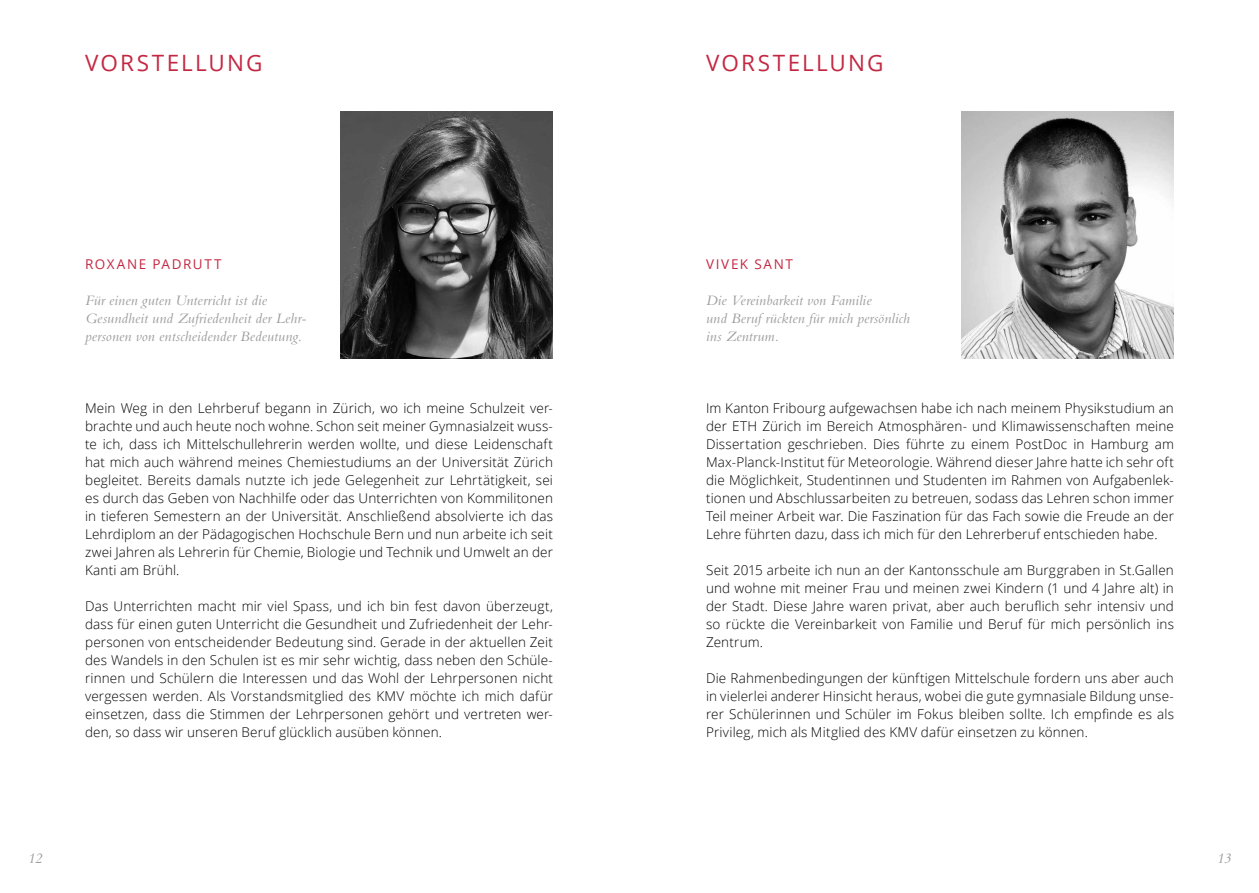
<style>
.page{position:relative;width:1259px;height:893px;background:#fff}
.page>*{position:absolute;margin:0;border:0;box-sizing:border-box;transform-origin:0 0}
.t1{font:22.5px "Open Sans";letter-spacing:.095em;color:#c32843}
.t2{font:italic 15px/18px "Bembo";letter-spacing:.01em;color:#9c9c9d}
.t3{font:300 13.5px/18px "Open Sans";letter-spacing:.01em;color:#000;text-align:justify}
.t4{font:13.5px "Open Sans";letter-spacing:.125em;color:#c32843}
</style>
<div class="page">
<img style="left:961px;top:112px;width:213px;height:247px">
<img style="left:340px;top:112px;width:213px;height:247px">
<h1 class="t1" style="left:85px;top:47px;width:179px">VORSTELLUNG</h1>
<h1 class="t1" style="left:706px;top:47px;width:179px">VORSTELLUNG</h1>
<p class="t4" style="left:85px;top:255px;width:138px">ROXANE PADRUTT</p>
<p class="t4" style="left:706px;top:255px;width:88px">VIVEK SANT</p>
<p class="t2" style="left:706px;top:291px;width:205px">Die Vereinbarkeit von Familie<br>und Beruf rückten für mich persönlich ins Zentrum.</p>
<p class="t2" style="left:85px;top:291px;width:223px">Für einen guten Unterricht ist die<br>Gesundheit und Zufriedenheit der Lehr&shy;personen von entscheidender Bedeutung.</p>
<p class="t3" style="left:85px;top:398px;width:469px">Mein Weg in den Lehrberuf begann in Zürich, wo ich meine Schulzeit ver&shy;brachte und auch heute noch wohne. Schon seit meiner Gymnasialzeit wuss&shy;te ich, dass ich Mittelschullehrerin werden wollte, und diese Leidenschaft hat mich auch während meines Chemiestudiums an der Universität Zürich begleitet. Bereits damals nutzte ich jede Gelegenheit zur Lehrtätigkeit, sei es durch das Geben von Nachhilfe oder das Unterrichten von Kommilitonen in tieferen Semestern an der Universität. Anschließend absolvierte ich das Lehrdiplom an der Pädagogischen Hochschule Bern und nun arbeite ich seit zwei Jahren als Lehrerin für Chemie, Biologie und Technik und Umwelt an der Kanti am Brühl.</p>
<p class="t3" style="left:85px;top:596px;width:469px">Das Unterrichten macht mir viel Spass, und ich bin fest davon überzeugt, dass für einen guten Unterricht die Gesundheit und Zufriedenheit der Lehr&shy;personen von entscheidender Bedeutung sind. Gerade in der aktuellen Zeit des Wandels in den Schulen ist es mir sehr wichtig, dass neben den Schüle&shy;rinnen und Schülern die Interessen und das Wohl der Lehrpersonen nicht vergessen werden. Als Vorstandsmitglied des KMV möchte ich mich dafür einsetzen, dass die Stimmen der Lehrpersonen gehört und vertreten wer&shy;den, so dass wir unseren Beruf glücklich ausüben können.</p>
<p class="t3" style="left:706px;top:398px;width:469px">Im Kanton Fribourg aufgewachsen habe ich nach meinem Physikstudium an der ETH Zürich im Bereich Atmosphären- und Klimawissenschaften meine Dissertation geschrieben. Dies führte zu einem PostDoc in Hamburg am Max-Planck-Institut für Meteorologie. Während dieser Jahre hatte ich sehr oft die Möglichkeit, Studentinnen und Studenten im Rahmen von Aufgabenlek&shy;tionen und Abschlussarbeiten zu betreuen, sodass das Lehren schon immer Teil meiner Arbeit war. Die Faszination für das Fach sowie die Freude an der Lehre führten dazu, dass ich mich für den Lehrerberuf entschieden habe.</p>
<p class="t3" style="left:706px;top:560px;width:469px">Seit 2015 arbeite ich nun an der Kantonsschule am Burggraben in St.Gallen und wohne mit meiner Frau und meinen zwei Kindern (1 und 4 Jahre alt) in der Stadt. Diese Jahre waren privat, aber auch beruflich sehr intensiv und so rückte die Vereinbarkeit von Familie und Beruf für mich persönlich ins Zentrum.</p>
<p class="t3" style="left:706px;top:668px;width:469px">Die Rahmenbedingungen der künftigen Mittelschule fordern uns aber auch in vielerlei anderer Hinsicht heraus, wobei die gute gymnasiale Bildung unse&shy;rer Schülerinnen und Schüler im Fokus bleiben sollte. Ich empfinde es als Privileg, mich als Mitglied des KMV dafür einsetzen zu können.</p>
<p class="t2" style="left:27px;top:849px;width:17px">12</p>
<p class="t2" style="left:1216px;top:849px;width:17px">13</p>
</div>
